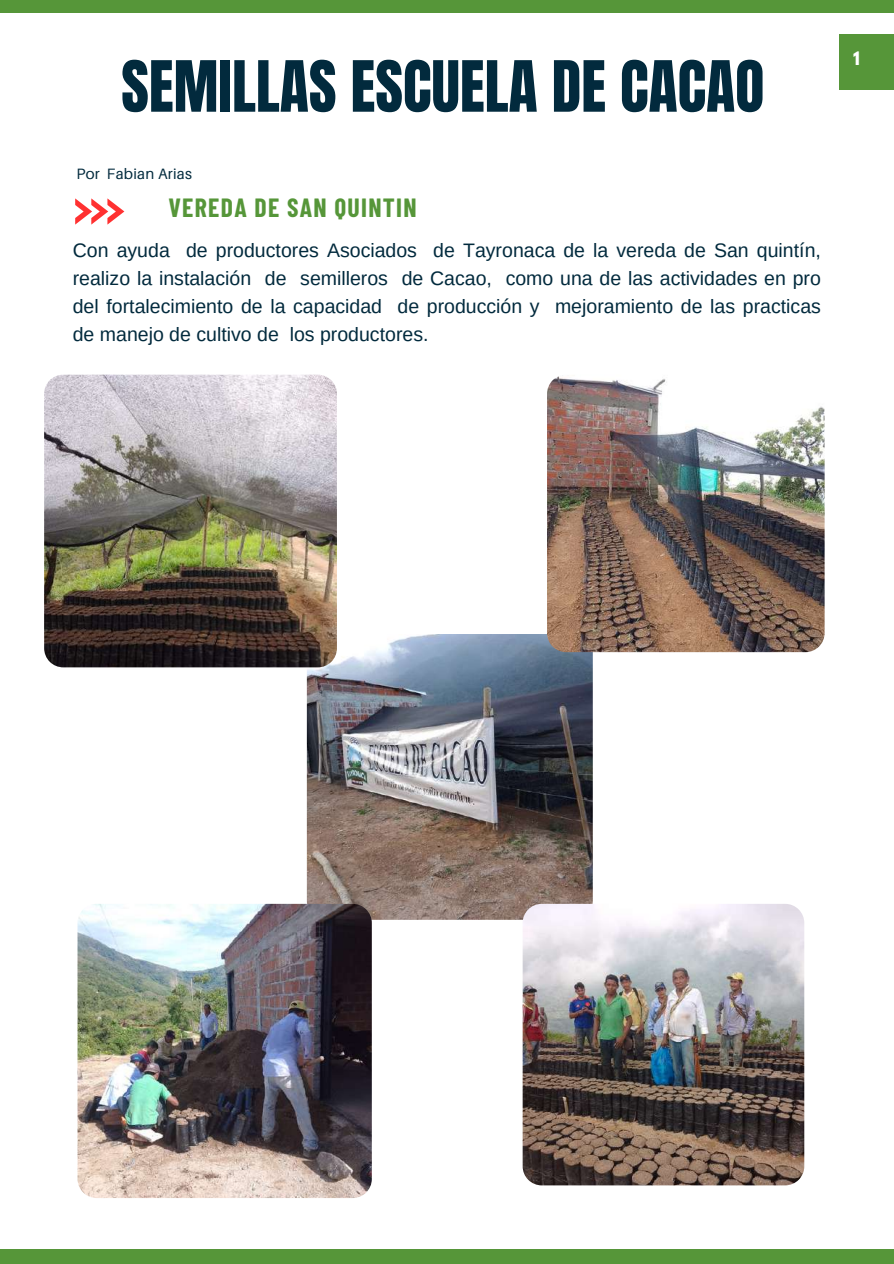
<style>
.page{position:relative;width:894px;height:1264px;background:#fff}
.page>*{position:absolute;margin:0;border:0;box-sizing:border-box;transform-origin:0 0}
.t1{font:60px "Anton";color:#022a3d}
.t2{font:700 25.65px "Barlow Condensed";letter-spacing:.05em;color:#569639}
.t3{font:19.5px/28.2px "Arimo";color:#022a3d;text-align:justify}
.t4{font:700 16.5px "League Spartan";color:#fff}
.t5{font:15px "Aileron";letter-spacing:.015em;color:#022a3d}
</style>
<div class="page">
<svg style="left:75px;top:198px;width:49px;height:26px"></svg>
<div style="left:0;top:0;width:893px;height:12px;background:#569639"></div>
<div style="left:0;top:1249px;width:893px;height:14px;background:#569639"></div>
<div style="left:839px;top:34px;width:54px;height:55px;background:#569639"></div>
<img style="left:307px;top:634px;width:285px;height:285px;border-radius:19px">
<img style="left:547px;top:376px;width:277px;height:276px">
<img style="left:522px;top:903px;width:282px;height:282px">
<img style="left:77px;top:903px;width:295px;height:294px">
<img style="left:44px;top:374px;width:293px;height:293px">
<h1 class="t1" style="left:121px;top:43px;width:644px">SEMILLAS ESCUELA DE CACAO</h1>
<p class="t5" style="left:76px;top:165px;width:117px">Por Fabian Arias</p>
<h2 class="t2" style="left:168px;top:191px;width:249px">VEREDA DE SAN QUINTIN</h2>
<p class="t3" style="left:73px;top:236px;width:749px">Con ayuda de productores Asociados de Tayronaca de la vereda de San quintín, realizo la instalación de semilleros de Cacao, como una de las actividades en pro del fortalecimiento de la capacidad de producción y mejoramiento de las practicas de manejo de cultivo de los productores.</p>
<p class="t4" style="left:852px;top:51px;width:8px">1</p>
</div>
